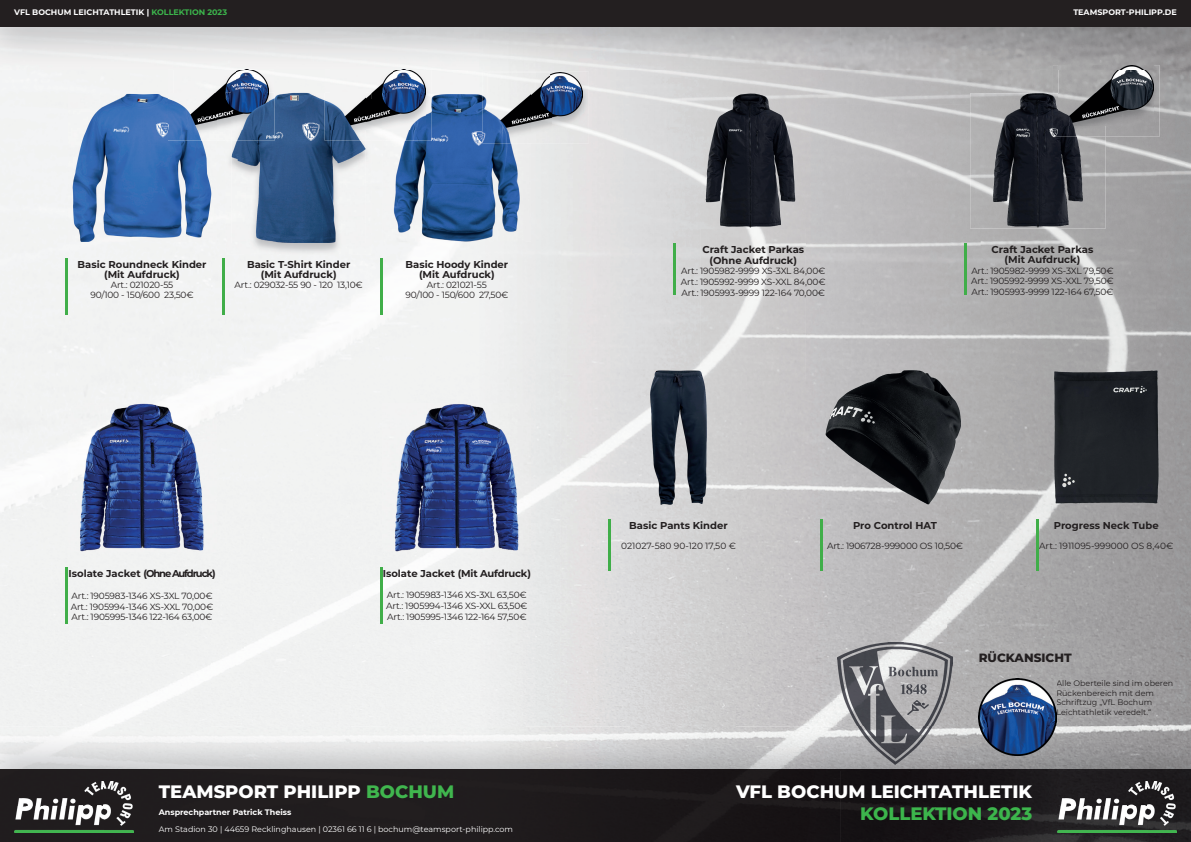
<style>
.page{position:relative;width:1191px;height:842px;background:#fff}
.page>*{position:absolute;margin:0;border:0;box-sizing:border-box;transform-origin:0 0}
.t1{font:800 18px "Montserrat";color:#fff}
.t2{font:800 18px "Montserrat";color:#3cb54c}
.t3{font:800 12px "Montserrat";color:#231f20}
.t4{font:700 10px/10px "Montserrat";color:#231f20;text-align:center}
.t5{font:700 10px "Montserrat";letter-spacing:-.025em;color:#231f20}
.t6{font:700 10px "Montserrat";letter-spacing:-.02em;color:#231f20}
.t7{font:9px/10.8px "Montserrat";letter-spacing:-.02em;color:#231f20;text-align:justify}
.t8{font:9px "Montserrat";color:#231f20}
.t9{font:8px/9.6px "Montserrat";color:#231f20}
.t10{font:700 8px "Montserrat";color:#fff}
.t11{font:8px "Montserrat";color:#fff}
.s1{color:#3cb54c}
.s2{color:#40b64e}
</style>
<div class="page">
<div style="left:0;top:70px;width:70px;height:657px;background:#f2f3f2"></div>
<img style="left:1156px;top:70px;width:35px;height:657px">
<img style="left:806px;top:104px;width:174px;height:277px">
<img style="left:1086px;top:137px;width:70px;height:232px">
<img style="left:210px;top:141px;width:35px;height:586px">
<img style="left:350px;top:141px;width:35px;height:586px">
<img style="left:700px;top:229px;width:106px;height:152px">
<img style="left:980px;top:229px;width:106px;height:152px">
<img style="left:735px;top:381px;width:105px;height:346px">
<img style="left:946px;top:381px;width:104px;height:311px">
<img style="left:840px;top:505px;width:106px;height:138px">
<img style="left:1050px;top:505px;width:106px;height:222px">
<img style="left:952px;top:692px;width:26px;height:35px">
<img style="left:1056px;top:680px;width:117px;height:6px">
<img style="left:1056px;top:699px;width:96px;height:8px">
<img style="left:168px;top:70px;width:106px;height:70px">
<img style="left:173px;top:71px;width:64px;height:29px">
<img style="left:237px;top:71px;width:31px;height:21px">
<img style="left:216px;top:100px;width:10px;height:29px">
<img style="left:325px;top:70px;width:106px;height:71px">
<img style="left:330px;top:71px;width:63px;height:29px">
<img style="left:393px;top:71px;width:32px;height:23px">
<img style="left:371px;top:100px;width:12px;height:29px">
<img style="left:68px;top:94px;width:148px;height:148px">
<img style="left:168px;top:94px;width:48px;height:47px">
<img style="left:173px;top:94px;width:43px;height:35px">
<img style="left:68px;top:403px;width:148px;height:149px">
<img style="left:611px;top:369px;width:135px;height:136px">
<img style="left:482px;top:72px;width:107px;height:71px">
<img style="left:488px;top:72px;width:63px;height:30px">
<img style="left:551px;top:72px;width:31px;height:60px">
<img style="left:531px;top:102px;width:20px;height:30px">
<img style="left:1053px;top:70px;width:106px;height:67px">
<img style="left:1058px;top:70px;width:63px;height:28px">
<img style="left:1121px;top:70px;width:32px;height:55px">
<img style="left:1105px;top:98px;width:16px;height:27px">
<img style="left:682px;top:93px;width:136px;height:136px">
<img style="left:383px;top:94px;width:148px;height:148px">
<img style="left:383px;top:94px;width:48px;height:47px">
<img style="left:383px;top:94px;width:42px;height:35px">
<img style="left:482px;top:94px;width:49px;height:49px">
<img style="left:488px;top:94px;width:43px;height:38px">
<img style="left:383px;top:403px;width:148px;height:149px">
<img style="left:825px;top:369px;width:136px;height:136px">
<img style="left:970px;top:93px;width:135px;height:136px">
<img style="left:1053px;top:93px;width:52px;height:44px">
<img style="left:1058px;top:93px;width:47px;height:32px">
<img style="left:1038px;top:369px;width:136px;height:136px">
<hr style="left:65px;top:258px;width:3px;height:56px;background:#40ae49">
<hr style="left:222px;top:258px;width:3px;height:56px;background:#40ae49">
<hr style="left:65px;top:567px;width:3px;height:57px;background:#40ae49">
<hr style="left:608px;top:519px;width:3px;height:52px;background:#40ae49">
<hr style="left:673px;top:243px;width:3px;height:52px;background:#40ae49">
<hr style="left:380px;top:258px;width:3px;height:56px;background:#40ae49">
<hr style="left:380px;top:567px;width:3px;height:57px;background:#40ae49">
<hr style="left:820px;top:519px;width:2px;height:52px;background:#40ae49">
<hr style="left:964px;top:243px;width:2px;height:52px;background:#40ae49">
<hr style="left:1036px;top:519px;width:2px;height:52px;background:#40ae49">
<img style="left:0;top:27px;width:1191px;height:43px">
<img style="left:168px;top:69px;width:106px;height:1px">
<img style="left:173px;top:70px;width:95px;height:1px">
<img style="left:325px;top:69px;width:106px;height:1px">
<img style="left:330px;top:70px;width:95px;height:1px">
<img style="left:1058px;top:66px;width:95px;height:4px">
<div style="left:0;top:0;width:1191px;height:27px;background:#231f20"></div>
<img style="left:0;top:727px;width:1191px;height:115px">
<img style="left:14px;top:781px;width:119px;height:51px">
<img style="left:1057px;top:781px;width:119px;height:51px">
<img style="left:978px;top:678px;width:78px;height:78px">
<img style="left:837px;top:643px;width:115px;height:121px">
<img style="left:226px;top:92px;width:145px;height:163px">
<img style="left:226px;top:92px;width:48px;height:49px">
<img style="left:226px;top:92px;width:42px;height:37px">
<img style="left:325px;top:92px;width:46px;height:49px">
<img style="left:330px;top:92px;width:41px;height:37px">
<img style="left:232px;top:93px;width:134px;height:150px">
<img style="left:232px;top:93px;width:42px;height:48px">
<img style="left:232px;top:93px;width:36px;height:36px">
<img style="left:325px;top:93px;width:41px;height:48px">
<img style="left:330px;top:93px;width:36px;height:36px">
<p class="t10" style="left:14px;top:7px;width:214px">VFL BOCHUM LEICHTATHLETIK | <span class="s1">KOLLEKTION 2023</span></p>
<p class="t10" style="left:1073px;top:7px;width:105px">TEAMSPORT-PHILIPP.DE</p>
<p class="t4" style="left:78px;top:258px;width:130px">Basic Roundneck Kinder (Mit Aufdruck)</p>
<p class="t7" style="left:90px;top:279px;width:105px;line-height:10px;text-align:center">Art.: 021020-55<br>90/100 - 150/600 23,50€</p>
<p class="t4" style="left:247px;top:258px;width:105px">Basic T-Shirt Kinder (Mit Aufdruck)</p>
<p class="t7" style="left:235px;top:279px;width:130px">Art.: 029032-55 90 - 120 13,10€</p>
<p class="t4" style="left:405px;top:258px;width:104px">Basic Hoody Kinder (Mit Aufdruck)</p>
<p class="t7" style="left:405px;top:279px;width:104px;line-height:10px;text-align:center">Art.: 021021-55<br>90/100 - 150/600 27,50€</p>
<p class="t5" style="left:68px;top:566px;width:149px">Isolate Jacket (Ohne Aufdruck)</p>
<p class="t7" style="left:71px;top:590px;width:144px">Art.: 1905983-1346 XS-3XL 70,00€ Art.: 1905994-1346 XS-XXL 70,00€ Art.: 1905995-1346 122-164 63,00€</p>
<p class="t6" style="left:383px;top:566px;width:150px">Isolate Jacket (Mit Aufdruck)</p>
<p class="t7" style="left:386px;top:589px;width:143px">Art.: 1905983-1346 XS-3XL 63,50€ Art.: 1905994-1346 XS-XXL 63,50€ Art.: 1905995-1346 122-164 57,50€</p>
<h1 class="t1" style="left:159px;top:779px;width:297px">TEAMSPORT PHILIPP <span class="s2">BOCHUM</span></h1>
<p class="t10" style="left:159px;top:807px;width:134px">Ansprechpartner Patrick Theiss</p>
<p class="t11" style="left:159px;top:824px;width:356px">Am Stadion 30 | 44659 Recklinghausen | 02361 66 11 6 | bochum@teamsport-philipp.com</p>
<p class="t4" style="left:702px;top:243px;width:103px;line-height:10.8px">Craft Jacket Parkas (Ohne Aufdruck)</p>
<p class="t7" style="left:681px;top:265px;width:146px">Art.: 1905982-9999 XS-3XL 84,00€ Art.: 1905992-9999 XS-XXL 84,00€ Art.: 1905993-9999 122-164 70,00€</p>
<p class="t4" style="left:991px;top:244px;width:103px">Craft Jacket Parkas (Mit Aufdruck)</p>
<p class="t7" style="left:971px;top:265px;width:144px">Art.: 1905982-9999 XS-3XL 79,50€ Art.: 1905992-9999 XS-XXL 79,50€ Art.: 1905993-9999 122-164 67,50€</p>
<p class="t4" style="left:629px;top:520px;width:100px">Basic Pants Kinder</p>
<p class="t8" style="left:621px;top:540px;width:116px">021027-580 90-120 17,50 €</p>
<p class="t4" style="left:853px;top:520px;width:85px">Pro Control HAT</p>
<p class="t7" style="left:827px;top:540px;width:137px">Art.: 1906728-999000 OS 10,50€</p>
<p class="t4" style="left:1053px;top:520px;width:106px">Progress Neck Tube</p>
<p class="t8" style="left:1039px;top:540px;width:136px">Art.: 1911095-999000 OS 8,40€</p>
<h2 class="t3" style="left:978px;top:649px;width:94px">RÜCKANSICHT</h2>
<p class="t9" style="left:1056px;top:678px;width:118px">Alle Oberteile sind im oberen<br>Rückenbereich mit dem<br>Schriftzug „VfL Bochum<br>Leichtathletik veredelt.“</p>
<h1 class="t1" style="left:736px;top:779px;width:298px">VFL BOCHUM LEICHTATHLETIK</h1>
<h1 class="t2" style="left:860px;top:800px;width:174px">KOLLEKTION 2023</h1>
</div>
